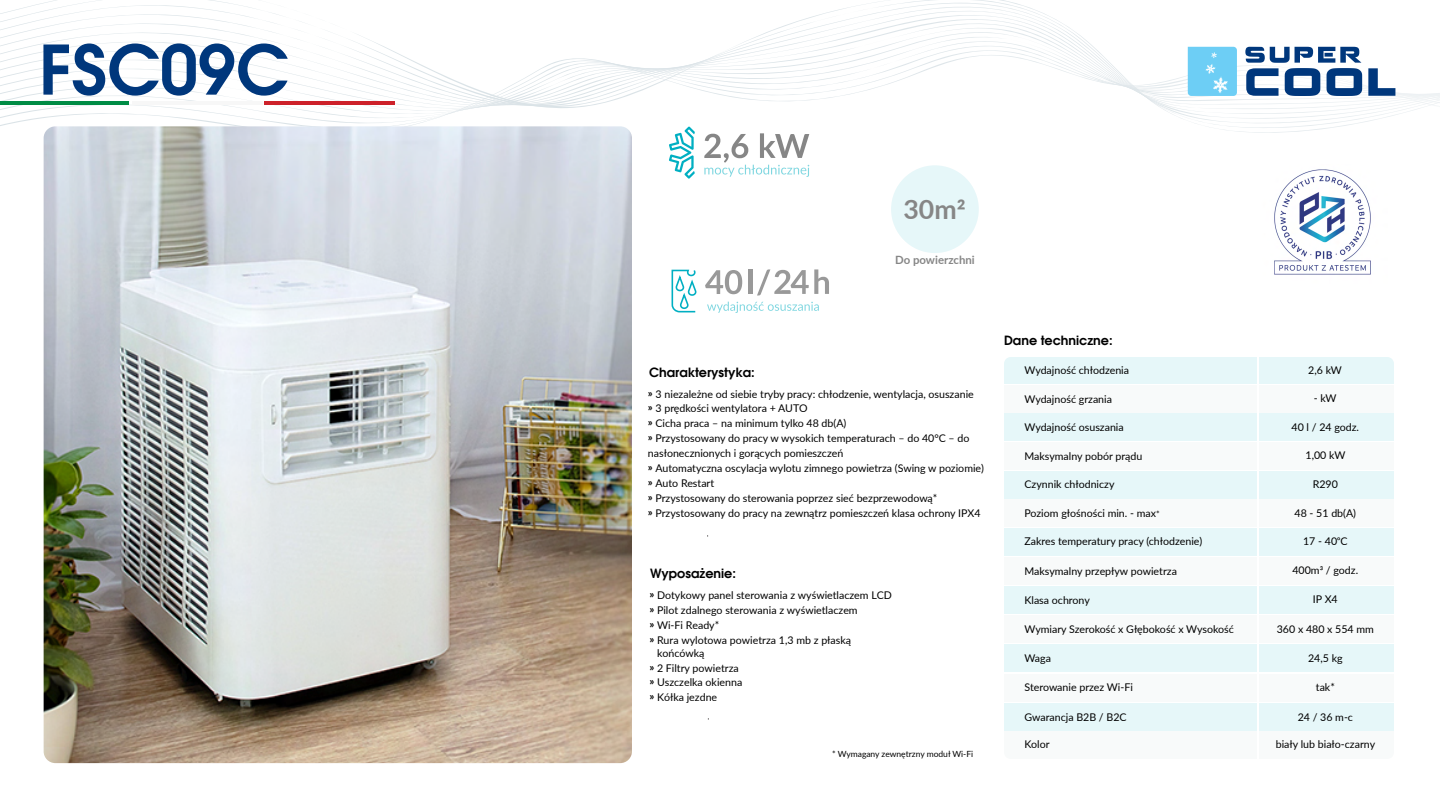
<style>
.page{position:relative;width:1440px;height:810px;background:#fff}
.page>*{position:absolute;margin:0;border:0;box-sizing:border-box;transform-origin:0 0}
.t1{font:700 26.62px "Lato";color:#868686}
.t2{font:600 12.75px "Avant Garde";color:#000}
.t3{font:700 11.4px "Lato";color:#868686}
.t4{font:10.65px/14.9px "Lato";color:#000}
.t5{font:8.48px "Lato";color:#000}
.s1{font-weight:700}
.s2{font-size:8.48px}
</style>
<div class="page">
<svg style="left:0;top:0;width:1439px;height:133px"></svg>
<div style="left:891px;top:165px;width:88px;height:88px;background:#e6f7f9;border-radius:50%"></div>
<svg style="left:669px;top:126px;width:26px;height:53px"></svg>
<svg style="left:704px;top:133px;width:105px;height:44px"></svg>
<hr style="left:0;top:101px;width:129px;height:3px;background:#008c45">
<hr style="left:132px;top:101px;width:131px;height:3px;background:#f7f7f7">
<hr style="left:264px;top:101px;width:131px;height:3px;background:#cd212a">
<div style="left:1004px;top:357px;width:390px;height:27px;background:#e6f7f9"></div>
<div style="left:1004px;top:385px;width:390px;height:28px;background:#f8fafa"></div>
<div style="left:1004px;top:414px;width:390px;height:27px;background:#e6f7f9"></div>
<div style="left:1004px;top:471px;width:390px;height:27px;background:#e6f7f9"></div>
<div style="left:1004px;top:528px;width:390px;height:27px;background:#e6f7f9"></div>
<div style="left:1004px;top:586px;width:390px;height:28px;background:#e6f7f9"></div>
<div style="left:1004px;top:645px;width:390px;height:27px;background:#e6f7f9"></div>
<div style="left:1004px;top:703px;width:390px;height:27px;background:#e6f7f9"></div>
<div style="left:1004px;top:442px;width:390px;height:28px;background:#f8fafa"></div>
<div style="left:1004px;top:499px;width:390px;height:28px;background:#f8fafa"></div>
<div style="left:1004px;top:557px;width:390px;height:27px;background:#f8fafa"></div>
<div style="left:1004px;top:616px;width:390px;height:27px;background:#f8fafa"></div>
<div style="left:1004px;top:674px;width:390px;height:27px;background:#f8fafa"></div>
<div style="left:1004px;top:732px;width:390px;height:27px;background:#f8fafa"></div>
<hr style="left:1257px;top:357px;width:1px;height:402px;background:#fff">
<svg style="left:1368px;top:68px;width:27px;height:28px"></svg>
<svg style="left:1245px;top:47px;width:117px;height:49px"></svg>
<svg style="left:1188px;top:47px;width:49px;height:49px;background:#75d0f5"></svg>
<svg style="left:43px;top:43px;width:245px;height:53px"></svg>
<svg style="left:671px;top:269px;width:26px;height:44px"></svg>
<svg style="left:707px;top:302px;width:112px;height:11px"></svg>
<hr style="left:748px;top:269px;width:4px;height:25px;background:#999">
<svg style="left:757px;top:269px;width:72px;height:26px"></svg>
<svg style="left:705px;top:270px;width:37px;height:24px"></svg>
<img style="left:1274px;top:169px;width:97px;height:106px">
<img style="left:44px;top:126px;width:588px;height:637px">
<h1 class="t1" style="left:904px;top:190px;width:64px">30m2</h1>
<p class="t3" style="left:895px;top:251px;width:81px">Do powierzchni</p>
<p class="t2" style="left:649px;top:364px;width:107px">Charakterystyka:</p>
<p class="t4" style="left:648px;top:386px;width:337px"><span class="s1">»</span> 3 niezależne od siebie tryby pracy: chłodzenie, wentylacja, osuszanie<br><span class="s1">»</span> 3 prędkości wentylatora + AUTO<br><span class="s1">»</span> Cicha praca – na minimum tylko 48 db(A)<br><span class="s1">»</span> Przystosowany do pracy w wysokich temperaturach – do 40°C – do nasłonecznionych i gorących pomieszczeń<br><span class="s1">»</span> Automatyczna oscylacja wylotu zimnego powietrza (Swing w poziomie) <span class="s1">»</span> Auto Restart<br><span class="s1">»</span> Przystosowany do sterowania poprzez sieć bezprzewodową*<br><span class="s1">»</span> Przystosowany do pracy na zewnątrz pomieszczeń klasa ochrony IPX4</p>
<p class="t2" style="left:650px;top:565px;width:87px">Wyposażenie:</p>
<p class="t4" style="left:649px;top:588px;width:244px"><span class="s1">»</span> Dotykowy panel sterowania z wyświetlaczem LCD <span class="s1">»</span> Pilot zdalnego sterowania z wyświetlaczem<br><span class="s1">»</span> Wi-Fi Ready*<br><span class="s1">»</span> Rura wylotowa powietrza 1,3 mb z płaską</p>
<p class="t4" style="left:649px;top:645px;width:94px;text-indent:8px">końcówką<br><span class="s1">»</span> 2 Filtry powietrza <span class="s1">»</span> Uszczelka okienna <span class="s1">»</span> Kółka jezdne</p>
<p class="t5" style="left:832px;top:747px;width:143px">* Wymagany zewnętrzny moduł Wi-Fi</p>
<p class="t2" style="left:1004px;top:332px;width:110px">Dane techniczne:</p>
<p class="t4" style="left:1024px;top:363px;width:106px">Wydajność chłodzenia</p>
<p class="t4" style="left:1024px;top:391px;width:89px">Wydajność grzania</p>
<p class="t4" style="left:1024px;top:420px;width:101px">Wydajność osuszania</p>
<p class="t4" style="left:1024px;top:448px;width:119px">Maksymalny pobór prądu</p>
<p class="t4" style="left:1024px;top:477px;width:92px">Czynnik chłodniczy</p>
<p class="t4" style="left:1024px;top:505px;width:137px">Poziom głośności min. - max<span class="s2">*</span></p>
<p class="t4" style="left:1024px;top:534px;width:179px">Zakres temperatury pracy (chłodzenie)</p>
<p class="t4" style="left:1024px;top:563px;width:154px">Maksymalny przepływ powietrza</p>
<p class="t4" style="left:1024px;top:592px;width:67px">Klasa ochrony</p>
<p class="t4" style="left:1024px;top:621px;width:211px">Wymiary Szerokość x Głębokość x Wysokość</p>
<p class="t4" style="left:1308px;top:362px;width:35px">2,6 kW</p>
<p class="t4" style="left:1314px;top:391px;width:24px">- kW</p>
<p class="t4" style="left:1292px;top:419px;width:69px">40 l / 24 godz.</p>
<p class="t4" style="left:1306px;top:448px;width:41px">1,00 kW</p>
<p class="t4" style="left:1313px;top:476px;width:27px">R290</p>
<p class="t4" style="left:1295px;top:505px;width:63px">48 - 51 db(A)</p>
<p class="t4" style="left:1303px;top:533px;width:46px">17 - 40oC</p>
<p class="t4" style="left:1292px;top:562px;width:67px">400m3 / godz.</p>
<p class="t4" style="left:1313px;top:592px;width:26px">IP X4</p>
<p class="t4" style="left:1277px;top:621px;width:99px">360 x 480 x 554 mm</p>
<p class="t4" style="left:1024px;top:651px;width:28px">Waga</p>
<p class="t4" style="left:1308px;top:650px;width:36px">24,5 kg</p>
<p class="t4" style="left:1316px;top:679px;width:21px">tak*</p>
<p class="t4" style="left:1298px;top:709px;width:57px">24 / 36 m-c</p>
<p class="t4" style="left:1024px;top:736px;width:27px">Kolor</p>
<p class="t4" style="left:1276px;top:736px;width:101px">biały lub biało-czarny</p>
<p class="t4" style="left:1024px;top:680px;width:110px">Sterowanie przez Wi-Fi</p>
<p class="t4" style="left:1024px;top:709px;width:104px">Gwarancja B2B / B2C</p>
</div>
